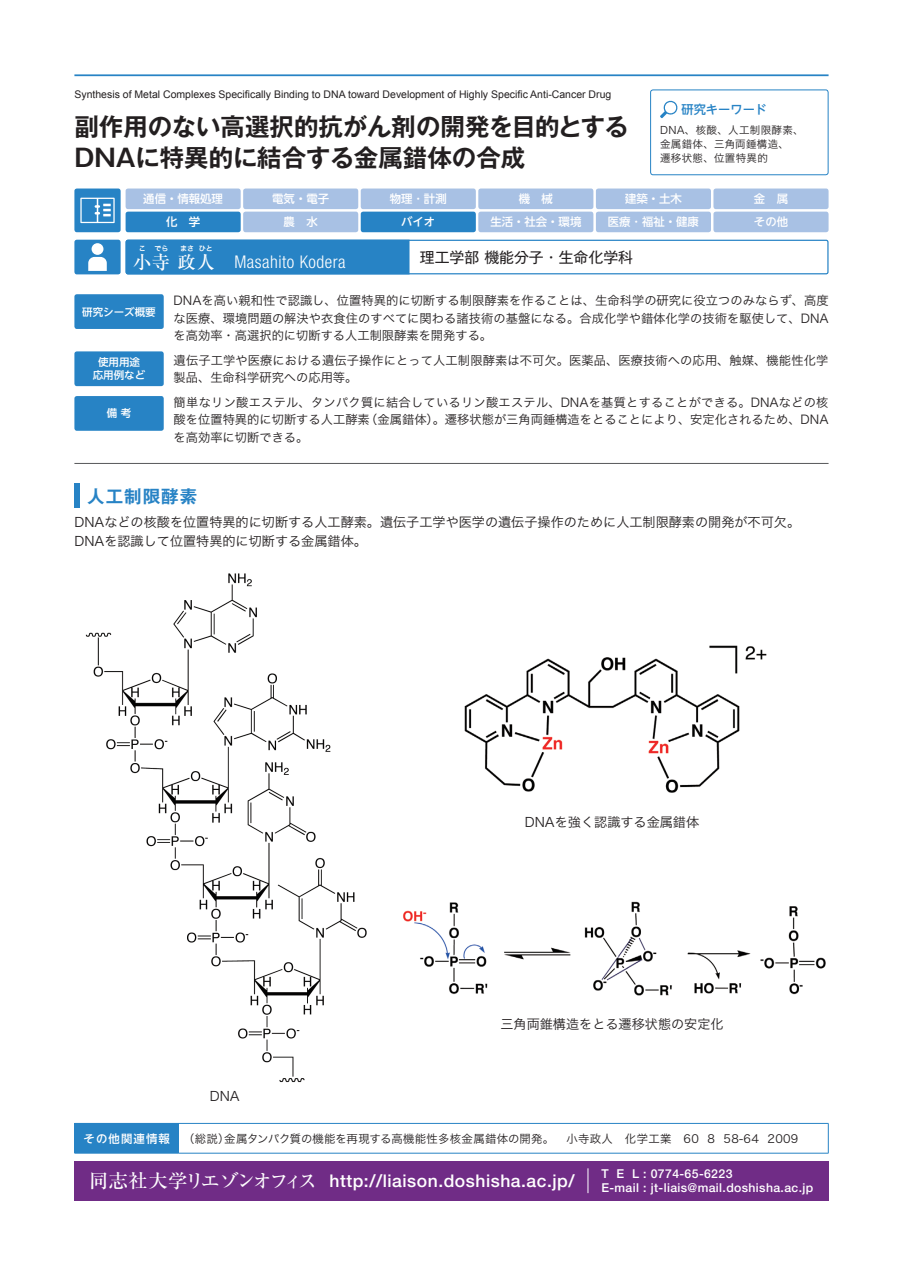
<style>
.page{position:relative;width:903px;height:1275px;background:#fff}
.page>*{position:absolute;margin:0;border:0;box-sizing:border-box;transform-origin:0 0}
.t1{font:700 24.5px/31.5px "Gothic MB101 Pro De";color:#231f20}
.t2{font:500 18.38px "Ryumin Pro";color:#fff}
.t3{font:500 17.5px "Helvetica Neue";letter-spacing:.03em;color:#fff}
.t4{font:300 condensed 17.5px "Helvetica Neue";letter-spacing:.03em;color:#fff}
.t5{font:700 17.5px "Gothic MB101 Pro De";letter-spacing:.06em;color:#2783c5}
.t6{font:14.88px "Gothic MB101 Pro";color:#231f20}
.t7{font:13.12px/18.4px "Hira Kaku Pro W3";color:#231f20}
.t8{font:12.25px/17.5px "Hira Kaku Pro W3";color:#231f20;text-align:justify}
.t9{font:500 12.25px/14px "Helvetica Neue";letter-spacing:.03em;color:#fff}
.t10{font:500 12.25px "UD Shin Go NT Pro";color:#2783c5}
.t11{font:11.38px "Hira Kaku Pro W3";letter-spacing:.03em;color:#231f20}
.t12{font:500 11.38px "UD Shin Go NT Pro";color:#fff}
.t13{font:10.5px "Arial";color:#231f20}
.t14{font:10.5px/14px "Hira Kaku Pro W3";letter-spacing:.03em;color:#231f20}
.t15{font:500 10.5px/13.1px "UD Shin Go NT Pro";color:#fff;text-align:center}
.t16{font:7px "Hira Kaku Pro W6";color:#fff}
.s1{font-family:"UD Shin Go NT Pro";font-weight:500;color:#fff}
.s2{font-family:"Ryumin Pro";font-size:19.25px}
</style>
<div class="page">
<div style="left:74px;top:484px;width:6px;height:24px;background:#2783c5"></div>
<div style="left:75px;top:1123px;width:104px;height:30px;background:#2783c5"></div>
<hr style="left:74px;top:1123px;width:105px;height:1px;background:#2783c5">
<svg style="left:74px;top:1124px;width:1px;height:29px"></svg>
<hr style="left:74px;top:1153px;width:105px;height:1px;background:#2783c5">
<hr style="left:179px;top:1123px;width:649px;height:1px;background:#2783c5">
<svg style="left:828px;top:1124px;width:1px;height:29px"></svg>
<hr style="left:179px;top:1153px;width:649px;height:1px;background:#2783c5">
<img style="left:85px;top:573px;width:282px;height:510px">
<img style="left:464px;top:645px;width:303px;height:148px">
<img style="left:403px;top:901px;width:423px;height:95px">
<div style="left:74px;top:1161px;width:754px;height:39px;background:#702c86"></div>
<svg style="left:588px;top:1168px;width:1px;height:25px"></svg>
<div style="left:74px;top:189px;width:47px;height:43px;background:#2783c5;border-radius:2px"></div>
<svg style="left:80px;top:198px;width:35px;height:25px"></svg>
<div style="left:126px;top:189px;width:115px;height:20px;background:#a8c1e4;border-radius:2px"></div>
<div style="left:243px;top:189px;width:115px;height:20px;background:#a8c1e4;border-radius:2px"></div>
<div style="left:361px;top:189px;width:115px;height:20px;background:#a8c1e4;border-radius:2px"></div>
<div style="left:478px;top:189px;width:115px;height:20px;background:#a8c1e4;border-radius:2px"></div>
<div style="left:596px;top:189px;width:115px;height:20px;background:#a8c1e4;border-radius:2px"></div>
<div style="left:713px;top:189px;width:115px;height:20px;background:#a8c1e4;border-radius:2px"></div>
<div style="left:126px;top:212px;width:115px;height:20px;background:#2783c5;border-radius:2px"></div>
<div style="left:243px;top:212px;width:115px;height:20px;background:#a8c1e4;border-radius:2px"></div>
<div style="left:361px;top:212px;width:115px;height:20px;background:#2783c5;border-radius:2px"></div>
<div style="left:478px;top:212px;width:115px;height:20px;background:#a8c1e4;border-radius:2px"></div>
<div style="left:596px;top:212px;width:115px;height:20px;background:#a8c1e4;border-radius:2px"></div>
<div style="left:713px;top:212px;width:115px;height:20px;background:#a8c1e4;border-radius:2px"></div>
<div style="left:74px;top:240px;width:47px;height:34px;background:#2783c5;border-radius:2px"></div>
<svg style="left:88px;top:257px;width:19px;height:14px"></svg>
<div style="left:92px;top:243px;width:11px;height:12px;background:#fff;border-radius:50%"></div>
<div style="left:126px;top:240px;width:702px;height:34px;border:1px solid #2783c5;border-radius:2px"></div>
<div style="left:126px;top:240px;width:283px;height:34px;background:#2783c5"></div>
<div style="left:74px;top:294px;width:90px;height:35px;background:#2783c5;border-radius:2px"></div>
<div style="left:74px;top:351px;width:90px;height:35px;background:#2783c5;border-radius:2px"></div>
<div style="left:74px;top:396px;width:90px;height:35px;background:#2783c5;border-radius:2px"></div>
<hr style="left:74px;top:463px;width:754px;height:1px;background:#57585a">
<hr style="left:74px;top:74px;width:754px;height:2px;background:#2783c5">
<svg style="left:660px;top:100px;width:18px;height:18px"></svg>
<div style="left:650px;top:89px;width:178px;height:86px;border:1px solid #2783c5;border-radius:2px"></div>
<p class="t13" style="left:74px;top:88px;width:538px">Synthesis of Metal Complexes Specifically Binding to DNA toward Development of Highly Specific Anti-Cancer Drug</p>
<h1 class="t1" style="left:74px;top:108px;width:556px">副作用のない高選択的抗がん剤の開発を目的とする<br>DNAに特異的に結合する金属錯体の合成</h1>
<p class="t10" style="left:681px;top:100px;width:87px">研究キーワード</p>
<p class="t14" style="left:660px;top:123px;width:145px">DNA、核酸、人工制限酵素、金属錯体、三角両錘構造、<br>遷移状態、位置特異的</p>
<p class="t12" style="left:143px;top:190px;width:81px">通信・情報処理</p>
<p class="t12" style="left:272px;top:190px;width:58px">電気・電子</p>
<p class="t12" style="left:390px;top:190px;width:58px">物理･計測</p>
<p class="t12" style="left:519px;top:190px;width:36px">機　械</p>
<p class="t12" style="left:625px;top:190px;width:58px">建築・土木</p>
<p class="t12" style="left:754px;top:190px;width:36px">金　属</p>
<p class="t12" style="left:166px;top:213px;width:36px">化　学</p>
<p class="t12" style="left:284px;top:213px;width:36px">農　水</p>
<p class="t12" style="left:401px;top:213px;width:36px">バイオ</p>
<p class="t12" style="left:490px;top:213px;width:92px">生活・社会・環境</p>
<p class="t12" style="left:608px;top:213px;width:92px">医療･福祉・健康</p>
<p class="t12" style="left:754px;top:213px;width:36px">その他</p>
<h2 class="t2" style="left:133px;top:247px;width:83px">小寺政人</h2>
<p class="t16" style="left:139px;top:242px;width:8px">こ</p>
<p class="t16" style="left:154px;top:242px;width:15px">でら</p>
<p class="t16" style="left:180px;top:242px;width:15px">まさ</p>
<p class="t16" style="left:199px;top:242px;width:15px">ひと</p>
<h3 class="t4" style="left:234px;top:252px;width:113px">Masahito Kodera</h3>
<p class="t6" style="left:420px;top:245px;width:215px">理工学部 機能分子・生命化学科</p>
<p class="t15" style="left:82px;top:305px;width:75px">研究シーズ概要</p>
<p class="t8" style="left:174px;top:291px;width:657px">DNAを高い親和性で認識し、位置特異的に切断する制限酵素を作ることは、生命科学の研究に役立つのみならず、高度な医療、環境問題の解決や衣食住のすべてに関わる諸技術の基盤になる。合成化学や錯体化学の技術を駆使して、DNAを高効率・高選択的に切断する人工制限酵素を開発する。</p>
<p class="t15" style="left:93px;top:355px;width:54px">使用用途応用例など</p>
<p class="t8" style="left:174px;top:350px;width:656px">遺伝子工学や医療における遺伝子操作にとって人工制限酵素は不可欠。医薬品、医療技術への応用、触媒、機能性化学製品、生命科学研究への応用等。</p>
<p class="t15" style="left:107px;top:407px;width:26px">備 考</p>
<p class="t8" style="left:174px;top:393px;width:656px">簡単なリン酸エステル、タンパク質に結合しているリン酸エステル、DNAを基質とすることができる。DNAなどの核酸を位置特異的に切断する人工酵素（金属錯体）。遷移状態が三角両錘構造をとることにより、安定化されるため、DNAを高効率に切断できる。</p>
<h3 class="t5" style="left:87px;top:481px;width:112px">人工制限酵素</h3>
<p class="t7" style="left:74px;top:512px;width:727px">DNAなどの核酸を位置特異的に切断する人工酵素。遺伝子工学や医学の遺伝子操作のために人工制限酵素の開発が不可欠。<br>DNAを認識して位置特異的に切断する金属錯体。</p>
<p class="t7" style="left:525px;top:812px;width:176px">DNAを強く認識する金属錯体</p>
<p class="t7" style="left:210px;top:1086px;width:31px">DNA</p>
<p class="t7" style="left:500px;top:1014px;width:225px">三角両錐構造をとる遷移状態の安定化</p>
<p class="t11" style="left:84px;top:1128px;width:716px"><span class="s1">その他関連情報</span> （総説）金属タンパク質の機能を再現する高機能性多核金属錯体の開発。　小寺政人　化学工業　60 8 58-64 2009</p>
<h3 class="t3" style="left:89px;top:1170px;width:487px"><span class="s2">同志社大学リエゾンオフィス</span> http://liaison.doshisha.ac.jp/</h3>
<p class="t9" style="left:601px;top:1167px;width:213px">T E L : 0774-65-6223<br>E-mail : jt-liais@mail.doshisha.ac.jp</p>
</div>
